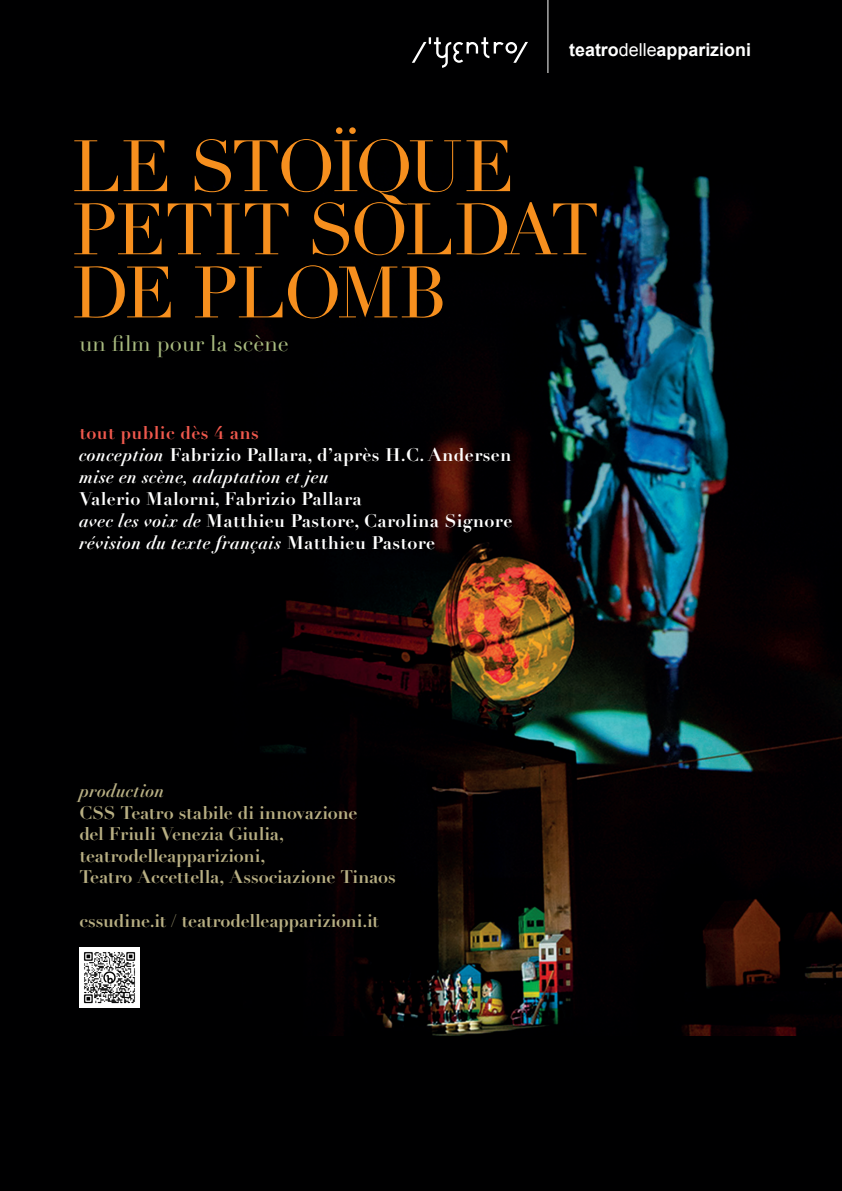
<style>
.page{position:relative;width:842px;height:1191px;background:#fff}
.page>*{position:absolute;margin:0;border:0;box-sizing:border-box;transform-origin:0 0}
.t1{font:71.4px/63.1px "Didot LT Pro";letter-spacing:-.055em;color:#f68f1e}
.t2{font:22px "Didot LT Pro";color:#a8ba7f}
.t3{font:700 18px/21.6px "Didot LT Pro";letter-spacing:-.01em;color:#b8af83}
.t4{font:700 18px/22px "Didot LT Pro";letter-spacing:.02em;color:#fff}
.t5{font:italic 700 18px/22px "Didot LT Pro";letter-spacing:.02em;color:#fff}
.t6{font:italic 700 18px "Didot LT Pro";letter-spacing:.01em;color:#b8af83}
.t7{font:700 17.9px "Arial";color:#fff}
.s1{font-weight:400}
.s2{font-style:normal;color:#f0594d}
.s3{font-style:normal}
.s4{font-style:italic}
</style>
<div class="page">
<div style="left:0;top:1032px;width:842px;height:159px;background:#000001"></div>
<img style="left:0;top:0;width:842px;height:1035px">
<svg style="left:412px;top:37px;width:116px;height:31px;background:#29292a"></svg>
<hr style="left:548px;top:0;width:1px;height:73px;background:#fff">
<img style="left:79px;top:947px;width:61px;height:61px">
<p class="t7" style="left:569px;top:38px;width:183px">teatro<span class="s1">delle</span>apparizioni</p>
<h1 class="t1" style="left:72px;top:137px;width:529px">LE STOÏQUE<br>PETIT SOLDAT<br>DE PLOMB</h1>
<p class="t2" style="left:79px;top:330px;width:211px">un film pour la scène</p>
<p class="t5" style="left:79px;top:422px;width:433px"><span class="s2">tout public dès 4 ans<br></span>conception <span class="s3">Fabrizio Pallara, d’après H.C. Andersen </span>mise en scène, adaptation et jeu</p>
<p class="t4" style="left:79px;top:488px;width:434px">Valerio Malorni, Fabrizio Pallara<br><span class="s4">avec les voix de</span> Matthieu Pastore, Carolina Signore <span class="s4">révision du texte français</span> Matthieu Pastore</p>
<p class="t6" style="left:79px;top:779px;width:87px">production</p>
<p class="t3" style="left:79px;top:802px;width:318px">CSS Teatro stabile di innovazione<br>del Friuli Venezia Giulia, teatrodelleapparizioni,<br>Teatro Accettella, Associazione Tinaos</p>
<p class="t3" style="left:79px;top:910px;width:301px">cssudine.it / teatrodelleapparizioni.it</p>
</div>
